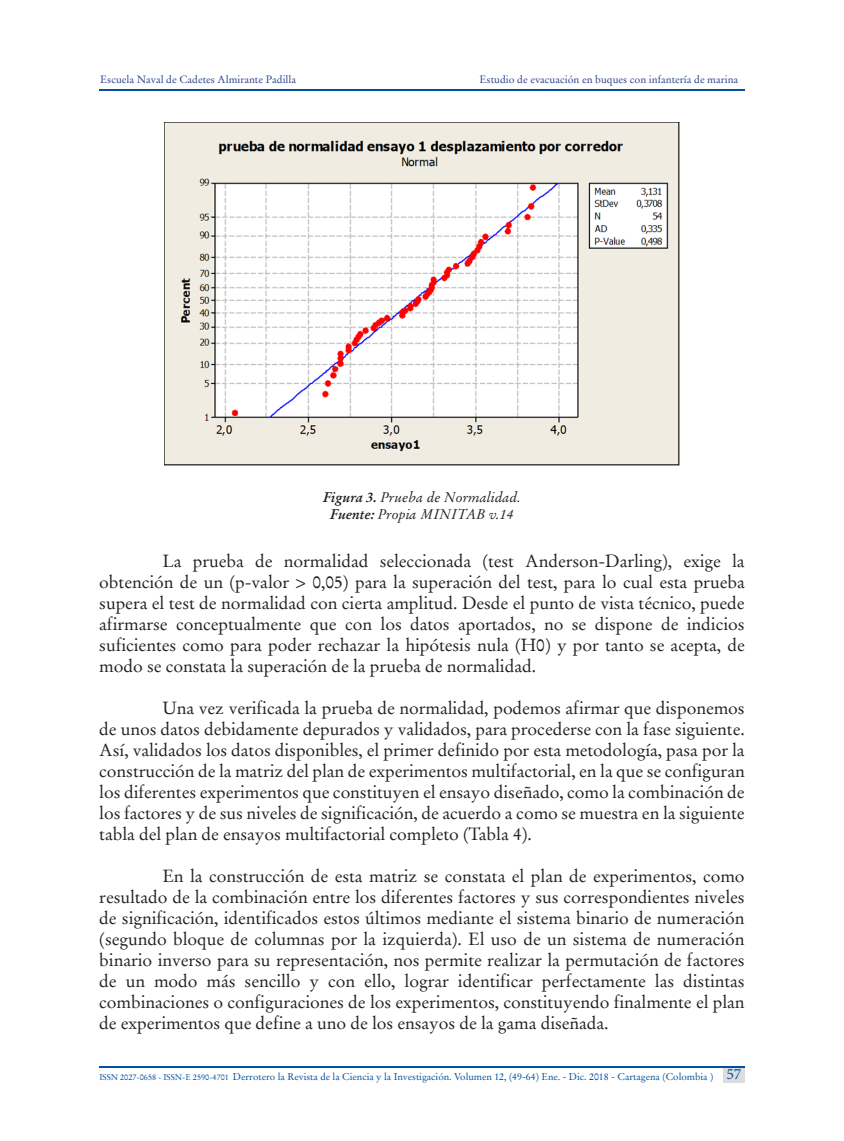
<style>
.page{position:relative;width:844px;height:1141px;background:#fff}
.page>*{position:absolute;margin:0;border:0;box-sizing:border-box;transform-origin:0 0}
.t1{font:17.5px/21px "Stempel Garamond";letter-spacing:-.005em;color:#231f20;text-align:justify}
.t2{font:15.75px "Minion Pro";color:#01509f}
.t3{font:italic 14px "Stempel Garamond";color:#231f20}
.t4{font:10.5px "Stempel Garamond";color:#253f8e}
.t5{font:9.8px "Stempel Garamond";color:#01509f}
.s1{font-weight:700}
.s2{font-size:8.22px}
</style>
<div class="page">
<div style="left:723px;top:1068px;width:21px;height:15px;background:#dcdddf"></div>
<hr style="left:99px;top:1066px;width:645px;height:2px;background:#01509f">
<hr style="left:99px;top:89px;width:645px;height:2px;background:#01509f">
<img style="left:165px;top:123px;width:514px;height:342px">
<p class="t4" style="left:100px;top:73px;width:197px">Escuela Naval de Cadetes Almirante Padilla</p>
<p class="t4" style="left:479px;top:73px;width:260px">Estudio de evacuación en buques con infantería de marina</p>
<p class="t3" style="left:323px;top:489px;width:199px"><span class="s1">Figura 3.</span> Prueba de Normalidad.</p>
<p class="t3" style="left:330px;top:506px;width:185px"><span class="s1">Fuente:</span> Propia MINITAB v.14</p>
<p class="t1" style="left:99px;top:550px;width:646px;text-indent:63px">La prueba de normalidad seleccionada (test Anderson-Darling), exige la obtención de un (p-valor &gt; 0,05) para la superación del test, para lo cual esta prueba supera el test de normalidad con cierta amplitud. Desde el punto de vista técnico, puede afirmarse conceptualmente que con los datos aportados, no se dispone de indicios suficientes como para poder rechazar la hipótesis nula (H0) y por tanto se acepta, de modo se constata la superación de la prueba de normalidad.</p>
<p class="t1" style="left:99px;top:697px;width:646px;text-indent:63px">Una vez verificada la prueba de normalidad, podemos afirmar que disponemos de unos datos debidamente depurados y validados, para procederse con la fase siguiente.<br>Así, validados los datos disponibles, el primer definido por esta metodología, pasa por la construcción de la matriz del plan de experimentos multifactorial, en la que se configuran los diferentes experimentos que constituyen el ensayo diseñado, como la combinación de los factores y de sus niveles de significación, de acuerdo a como se muestra en la siguiente tabla del plan de ensayos multifactorial completo (Tabla 4).</p>
<p class="t1" style="left:99px;top:865px;width:646px;text-indent:63px">En la construcción de esta matriz se constata el plan de experimentos, como resultado de la combinación entre los diferentes factores y sus correspondientes niveles de significación, identificados estos últimos mediante el sistema binario de numeración (segundo bloque de columnas por la izquierda). El uso de un sistema de numeración binario inverso para su representación, nos permite realizar la permutación de factores de un modo más sencillo y con ello, lograr identificar perfectamente las distintas combinaciones o configuraciones de los experimentos, constituyendo finalmente el plan de experimentos que define a uno de los ensayos de la gama diseñada.</p>
<p class="t5" style="left:99px;top:1071px;width:615px"><span class="s2">ISSN 2027-0658 - ISSN-E 2590-4701</span> Derrotero la Revista de la Ciencia y la Investigación. Volumen 12, (49-64) Ene. - Dic. 2018 - Cartagena (Colombia )</p>
<p class="t2" style="left:726px;top:1064px;width:17px">57</p>
</div>
